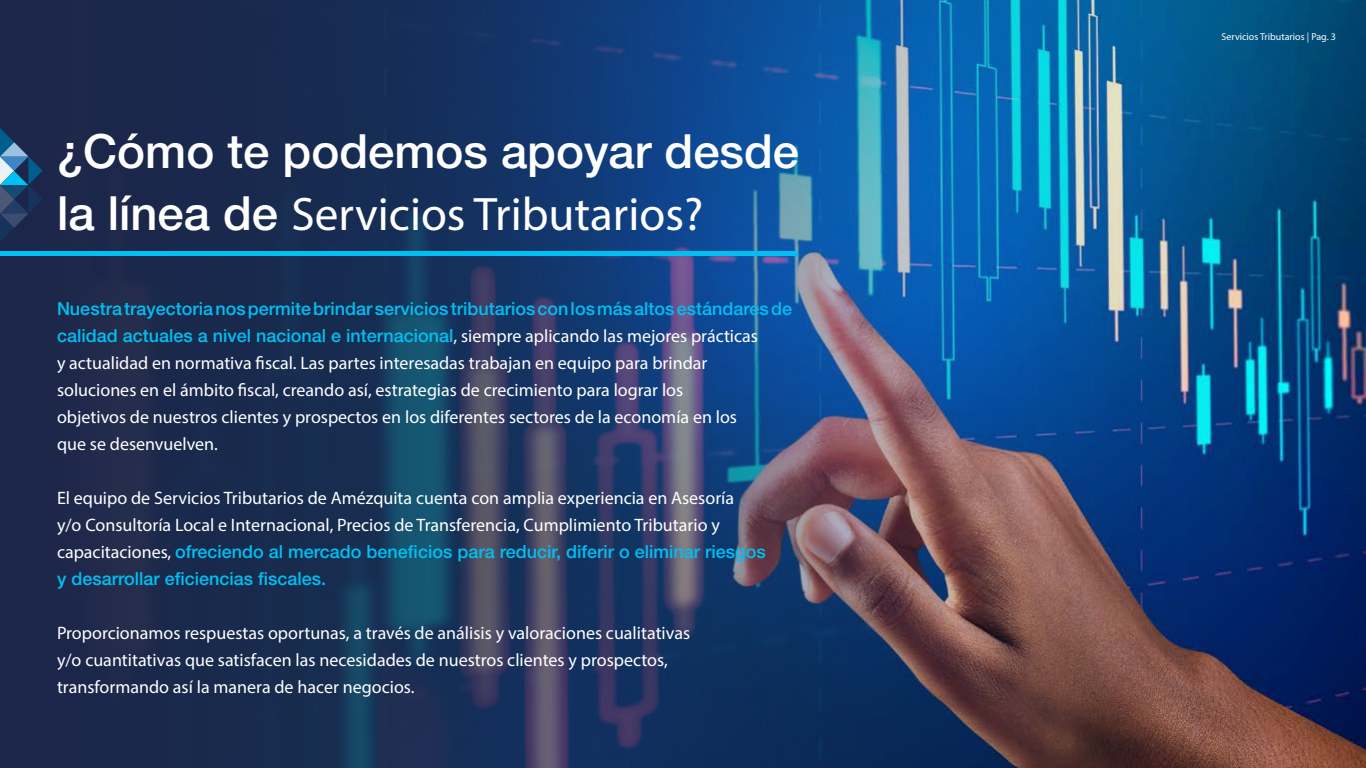
<style>
.page{position:relative;width:1366px;height:768px;background:#fff}
.page>*{position:absolute;margin:0;border:0;box-sizing:border-box;transform-origin:0 0}
.t1{font:47.2px "Myriad Pro";color:#fff}
.t2{font:500 47.2px "Helvetica Neue";color:#fff}
.t3{font:18px/27px "Myriad Pro";color:#fff}
.t4{font:500 18px/27px "Helvetica Neue";color:#00bff2}
.t5{font:10px "Myriad Pro";color:#fff}
.s1{font-family:"Helvetica Neue";font-weight:500}
.s2{font-family:"Myriad Pro";font-weight:400;color:#fff}
</style>
<div class="page">
<img style="left:0;top:0;width:1366px;height:768px">
<svg style="left:0;top:128px;width:57px;height:114px;background:#264166"></svg>
<div style="left:0;top:251px;width:798px;height:5px;background:#00bff2"></div>
<h1 class="t2" style="left:57px;top:123px;width:744px">¿Cómo te podemos apoyar desde</h1>
<h1 class="t1" style="left:57px;top:185px;width:648px"><span class="s1">la línea de</span> Servicios Tributarios?</h1>
<p class="t4" style="left:57px;top:295px;width:737px">Nuestra trayectoria nos permite brindar servicios tributarios con los más altos estándares de calidad actuales a nivel nacional e internacional<span class="s2">, siempre aplicando las mejores prácticas</span></p>
<p class="t3" style="left:57px;top:349px;width:682px">y actualidad en normativa fiscal. Las partes interesadas trabajan en equipo para brindar soluciones en el ámbito fiscal, creando así, estrategias de crecimiento para lograr los objetivos de nuestros clientes y prospectos en los diferentes sectores de la economía en los que se desenvuelven.</p>
<p class="t3" style="left:57px;top:484px;width:679px">El equipo de Servicios Tributarios de Amézquita cuenta con amplia experiencia en Asesoría y/o Consultoría Local e Internacional, Precios de Transferencia, Cumplimiento Tributario y</p>
<p class="t4" style="left:57px;top:538px;width:710px"><span class="s2">capacitaciones,</span> ofreciendo al mercado beneficios para reducir, diferir o eliminar riesgos y desarrollar eficiencias fiscales.</p>
<p class="t3" style="left:57px;top:619px;width:635px">Proporcionamos respuestas oportunas, a través de análisis y valoraciones cualitativas y/o cuantitativas que satisfacen las necesidades de nuestros clientes y prospectos, transformando así la manera de hacer negocios.</p>
<p class="t5" style="left:1221px;top:30px;width:116px">Servicios Tributarios | Pag. 3</p>
</div>
